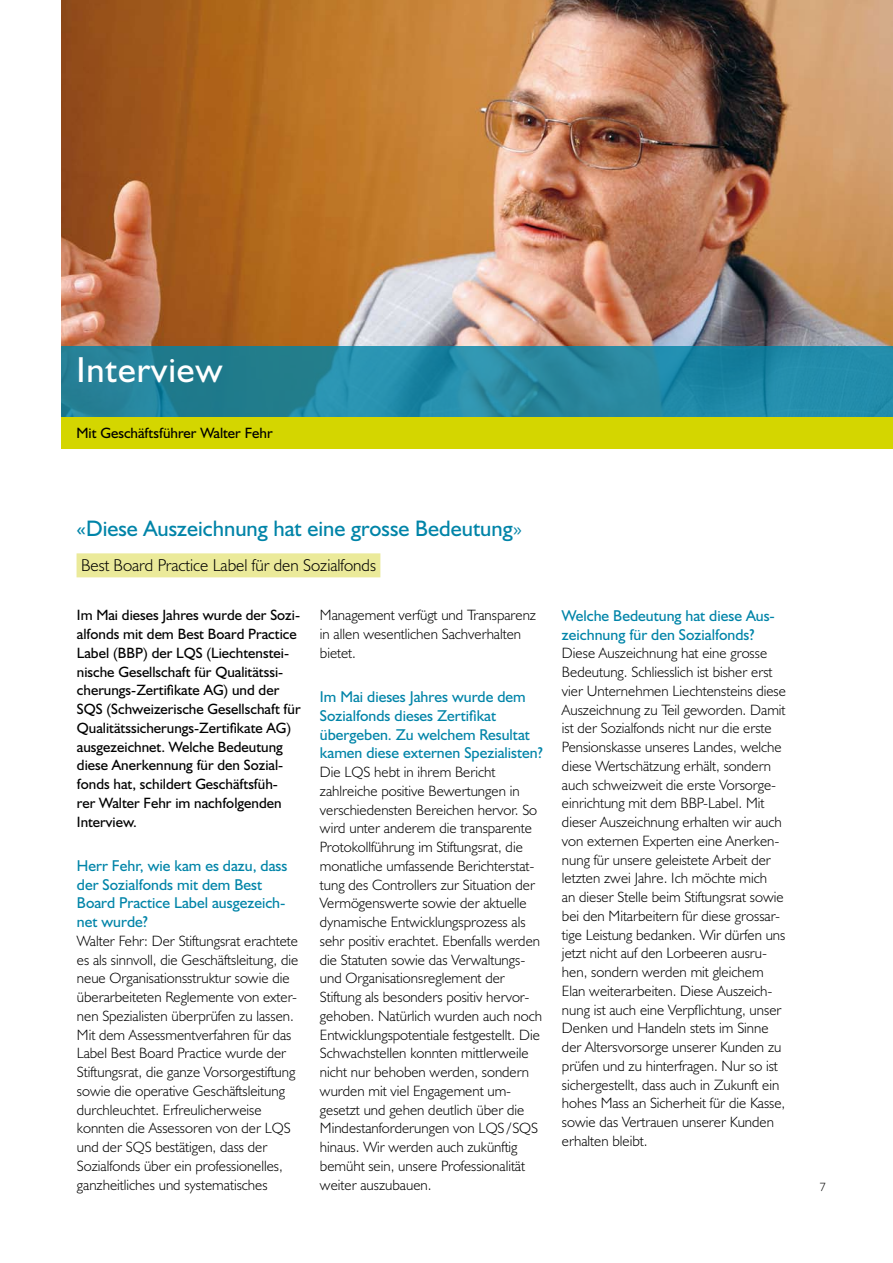
<style>
.page{position:relative;width:893px;height:1263px;background:#fff}
.page>*{position:absolute;margin:0;border:0;box-sizing:border-box;transform-origin:0 0}
.t1{font:36.3px "Humanist 521 BT";letter-spacing:.025em;color:#fff}
.t2{font:22.5px "Humanist 521 BT";color:#0084a8}
.t3{font:300 17.25px "Humanist 521 BT";color:#000}
.t4{font:15.75px/18.8px "Humanist 521 BT";color:#0084a8}
.t5{font:300 15px/18.8px "Humanist 521 BT";color:#000}
.t6{font:15px/18.8px "Humanist 521 BT";color:#000}
.t7{font:300 12px "Humanist 521 BT";color:#000}
.s1{font-weight:300}
</style>
<div class="page">
<img style="left:61px;top:0;width:832px;height:346px">
<svg style="left:61px;top:346px;width:832px;height:71px"></svg>
<div style="left:61px;top:417px;width:832px;height:32px;background:#d4d600"></div>
<div style="left:77px;top:553px;width:303px;height:24px;background:#ebea9a"></div>
<h1 class="t1" style="left:77px;top:347px;width:148px">Interview</h1>
<p class="t6" style="left:77px;top:423px;width:198px">Mit Geschäftsführer Walter Fehr</p>
<h2 class="t2" style="left:77px;top:514px;width:447px">«Diese Auszeichnung hat eine grosse Bedeutung<span class="s1">»</span></h2>
<p class="t3" style="left:81px;top:554px;width:296px">Best Board Practice Label für den Sozialfonds</p>
<p class="t6" style="left:77px;top:605px;width:225px">Im Mai dieses Jahres wurde der Sozi&shy;alfonds mit dem Best Board Practice Label (BBP) der LQS (Liechtenstei&shy;nische Gesellschaft für Qualitätssi&shy;cherungs-Zertifikate AG) und der SQS (Schweizerische Gesellschaft für Qualitätssicherungs-Zertifikate AG) ausgezeichnet. Welche Bedeutung diese Anerkennung für den Sozial&shy;fonds hat, schildert Geschäftsfüh-<br>rer Walter Fehr im nachfolgenden Interview.</p>
<p class="t4" style="left:77px;top:856px;width:212px">Herr Fehr, wie kam es dazu, dass der Sozialfonds mit dem Best<br>Board Practice Label ausgezeich&shy;net wurde?</p>
<p class="t5" style="left:77px;top:931px;width:223px">Walter Fehr: Der Stiftungsrat erachtete es als sinnvoll, die Geschäftsleitung, die neue Organisationsstruktur sowie die überarbeiteten Reglemente von exter&shy;nen Spezialisten überprüfen zu lassen.<br>Mit dem Assessmentverfahren für das Label Best Board Practice wurde der Stiftungsrat, die ganze Vorsorgestiftung sowie die operative Geschäftsleitung durchleuchtet. Erfreulicherweise konnten die Assessoren von der LQS und der SQS bestätigen, dass der Sozialfonds über ein professionelles, ganzheitliches und systematisches</p>
<p class="t5" style="left:320px;top:605px;width:218px">Management verfügt und Transparenz in allen wesentlichen Sachverhalten bietet.</p>
<p class="t4" style="left:320px;top:687px;width:224px">Im Mai dieses Jahres wurde dem<br>Sozialfonds dieses Zertifikat übergeben. Zu welchem Resultat kamen diese externen Spezialisten?</p>
<p class="t5" style="left:320px;top:762px;width:224px">Die LQS hebt in ihrem Bericht zahlreiche positive Bewertungen in verschiedensten Bereichen hervor. So wird unter anderem die transparente Protokollführung im Stiftungsrat, die monatliche umfassende Berichterstat&shy;tung des Controllers zur Situation der Vermögenswerte sowie der aktuelle dynamische Entwicklungsprozess als sehr positiv erachtet. Ebenfalls werden die Statuten sowie das Verwaltungs&shy;und Organisationsreglement der Stiftung als besonders positiv hervor&shy;gehoben. Natürlich wurden auch noch Entwicklungspotentiale festgestellt. Die Schwachstellen konnten mittlerweile nicht nur behoben werden, sondern wurden mit viel Engagement um&shy;gesetzt und gehen deutlich über die Mindestanforderungen von LQS / SQS hinaus. Wir werden auch zukünftig bemüht sein, unsere Professionalität weiter auszubauen.</p>
<p class="t4" style="left:562px;top:606px;width:214px">Welche Bedeutung hat diese Aus&shy;zeichnung für den Sozialfonds?</p>
<p class="t5" style="left:562px;top:644px;width:226px">Diese Auszeichnung hat eine grosse Bedeutung. Schliesslich ist bisher erst vier Unternehmen Liechtensteins diese Auszeichnung zu Teil geworden. Damit ist der Sozialfonds nicht nur die erste Pensionskasse unseres Landes, welche diese Wertschätzung erhält, sondern auch schweizweit die erste Vorsorge&shy;einrichtung mit dem BBP-Label. Mit dieser Auszeichnung erhalten wir auch von externen Experten eine Anerken&shy;nung für unsere geleistete Arbeit der letzten zwei Jahre. Ich möchte mich<br>an dieser Stelle beim Stiftungsrat sowie bei den Mitarbeitern für diese grossar&shy;tige Leistung bedanken. Wir dürfen uns jetzt nicht auf den Lorbeeren ausru&shy;hen, sondern werden mit gleichem Elan weiterarbeiten. Diese Auszeich&shy;nung ist auch eine Verpflichtung, unser Denken und Handeln stets im Sinne der Altersvorsorge unserer Kunden zu prüfen und zu hinterfragen. Nur so ist sichergestellt, dass auch in Zukunft ein hohes Mass an Sicherheit für die Kasse, sowie das Vertrauen unserer Kunden erhalten bleibt.</p>
<p class="t7" style="left:820px;top:1179px;width:8px">7</p>
</div>
